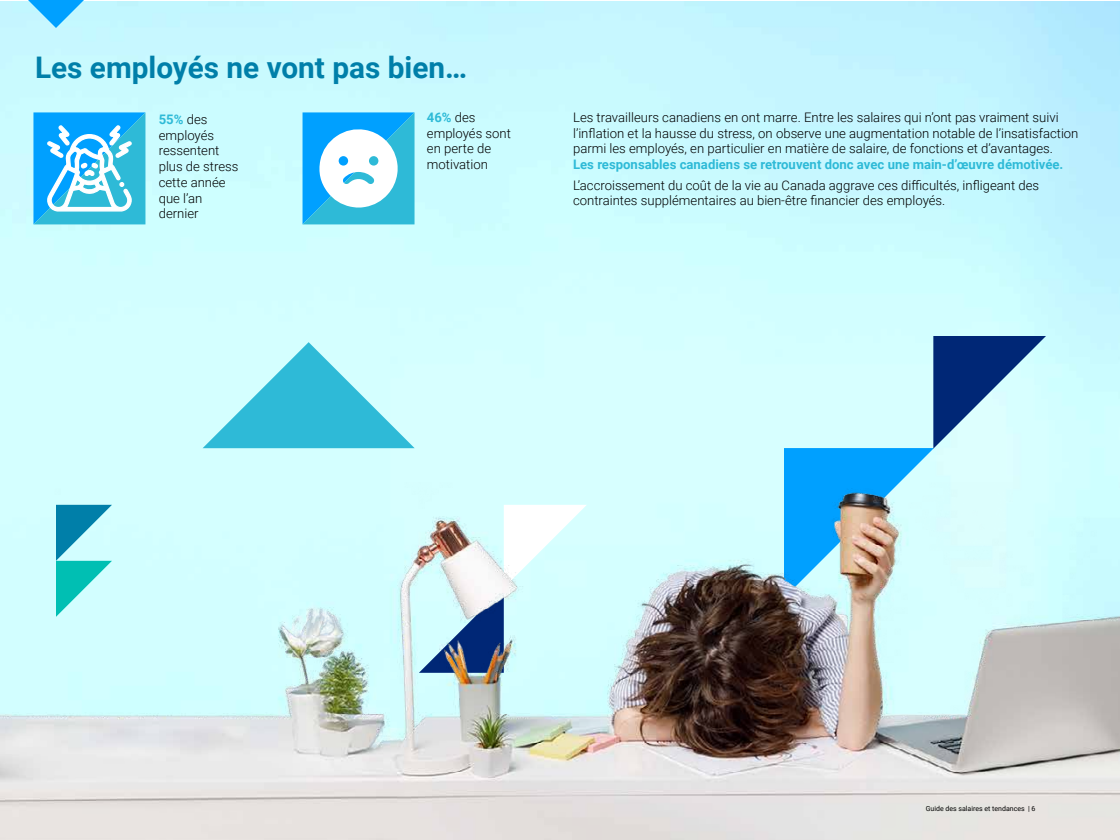
<style>
.page{position:relative;width:1120px;height:840px;background:#fff}
.page>*{position:absolute;margin:0;border:0;box-sizing:border-box;transform-origin:0 0}
.t1{font:700 29.75px "Roboto";color:#007fa9}
.t2{font:300 13.12px/15.8px "Roboto";color:#000}
.t3{font:700 13.12px "Roboto";color:#2ebad7}
.t4{font:7px "Roboto";color:#000}
.s1{font-weight:700;color:#2ebad7}
</style>
<div class="page">
<svg style="left:784px;top:336px;width:262px;height:146px;background:#9acfe8"></svg>
<svg style="left:28px;top:0;width:56px;height:28px;background:#62cbff"></svg>
<svg style="left:203px;top:342px;width:212px;height:106px;background:#81dceb"></svg>
<img style="left:0;top:482px;width:1120px;height:358px">
<svg style="left:303px;top:112px;width:112px;height:112px"></svg>
<svg style="left:33px;top:112px;width:112px;height:157px;background:#71d1f4"></svg>
<h1 class="t1" style="left:35px;top:47px;width:434px">Les employés ne vont pas bien…</h1>
<p class="t2" style="left:159px;top:111px;width:81px"><span class="s1">55%</span> des employés ressentent plus de stress cette année que l’an dernier</p>
<p class="t2" style="left:427px;top:109px;width:85px"><span class="s1">46%</span> des employés sont en perte de motivation</p>
<p class="t2" style="left:573px;top:109px;width:507px">Les travailleurs canadiens en ont marre. Entre les salaires qui n’ont pas vraiment suivi l’inflation et la hausse du stress, on observe une augmentation notable de l’insatisfaction parmi les employés, en particulier en matière de salaire, de fonctions et d’avantages.</p>
<p class="t3" style="left:573px;top:155px;width:492px">Les responsables canadiens se retrouvent donc avec une main-d’œuvre démotivée.</p>
<p class="t2" style="left:573px;top:177px;width:468px">L’accroissement du coût de la vie au Canada aggrave ces difficultés, infligeant des contraintes supplémentaires au bien-être financier des employés.</p>
<p class="t4" style="left:926px;top:803px;width:111px">Guide des salaires et tendances | 6</p>
</div>
